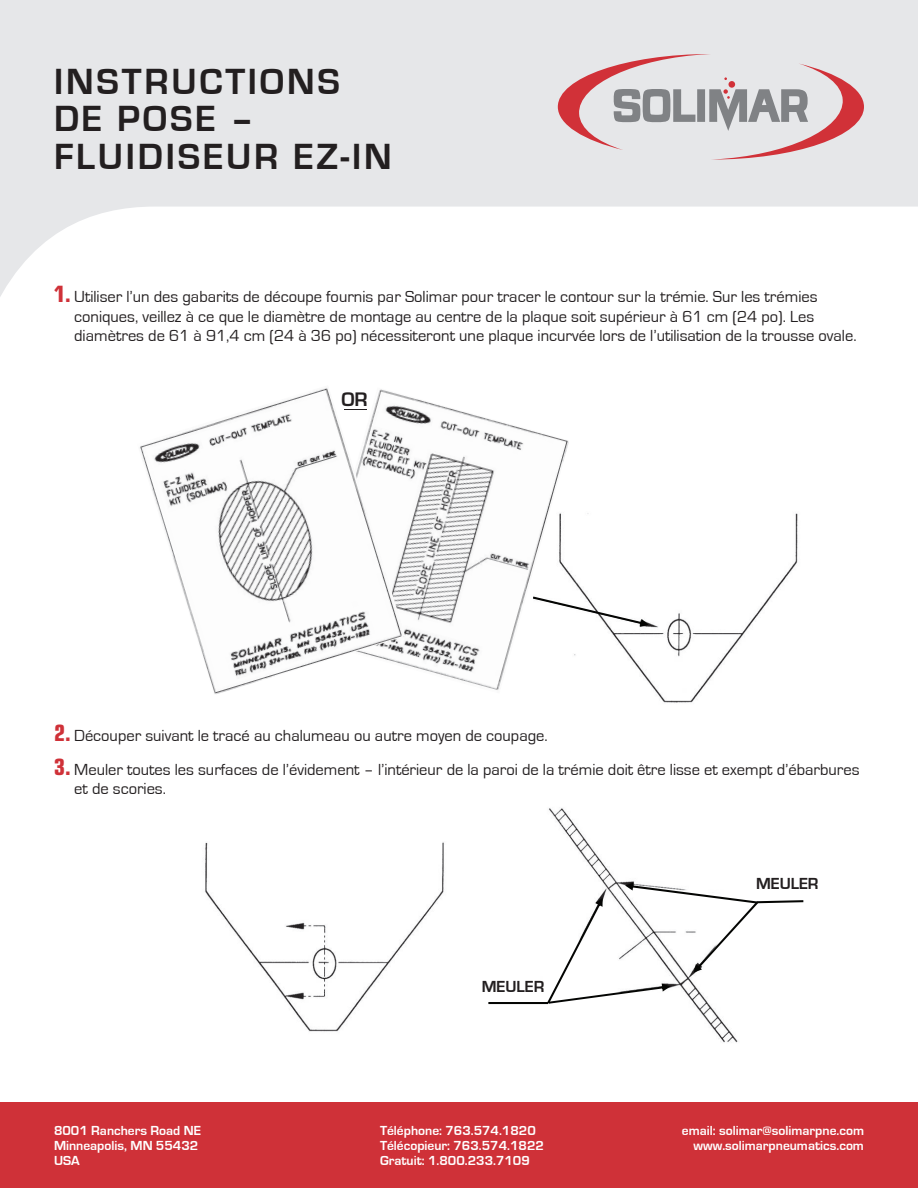
<style>
.page{position:relative;width:918px;height:1188px;background:#fff}
.page>*{position:absolute;margin:0;border:0;box-sizing:border-box;transform-origin:0 0}
.t1{font:700 37.5px/37.5px "Eurostile";letter-spacing:.075em;color:#231f20}
.t2{font:700 20.4px "Eurostile";color:#231f20}
.t3{font:16.5px/19.8px "Eurostile";color:#231f20}
.t4{font:700 16.5px "Eurostile";color:#231f20}
.t5{font:700 13.5px/15px "Eurostile";color:#fff}
.s1{font-weight:700;font-stretch:condensed;font-size:22.5px;color:#cf3138}
</style>
<div class="page">
<svg style="left:0;top:0;width:918px;height:297px;fill:#e6e7e9"></svg>
<svg style="left:558px;top:54px;width:306px;height:106px;background:#d6c5c7"></svg>
<img style="left:569px;top:513px;width:229px;height:190px">
<img style="left:205px;top:842px;width:239px;height:190px">
<img style="left:540px;top:808px;width:198px;height:235px">
<img style="left:405px;top:396px;width:164px;height:294px">
<img style="left:140px;top:388px;width:265px;height:306px">
<svg style="left:344px;top:409px;width:22px;height:1px"></svg>
<svg style="left:533px;top:597px;width:116px;height:30px"></svg>
<svg style="left:547px;top:882px;width:257px;height:122px"></svg>
<hr style="left:488px;top:1002px;width:60px;height:2px;background:#040503">
<div style="left:746px;top:879px;width:72px;height:20px;background:#fff"></div>
<div style="left:475px;top:981px;width:71px;height:21px;background:#fff"></div>
<div style="left:0;top:1102px;width:918px;height:86px;background:#cf3138"></div>
<h1 class="t1" style="left:54px;top:63px;width:339px">INSTRUCTIONS<br>DE POSE –<br>FLUIDISEUR EZ-IN</h1>
<p class="t3" style="left:74px;top:287px;width:784px;text-indent:-20px"><span class="s1">1.</span> Utiliser l’un des gabarits de découpe fournis par Solimar pour tracer le contour sur la trémie. Sur les trémies coniques, veillez à ce que le diamètre de montage au centre de la plaque soit supérieur à 61 cm (24 po). Les diamètres de 61 à 91,4 cm (24 à 36 po) nécessiteront une plaque incurvée lors de l’utilisation de la trousse ovale.</p>
<p class="t2" style="left:341px;top:388px;width:28px">OR</p>
<p class="t3" style="left:54px;top:726px;width:495px"><span class="s1">2.</span> Découper suivant le tracé au chalumeau ou autre moyen de coupage.</p>
<p class="t3" style="left:74px;top:760px;width:787px;text-indent:-20px"><span class="s1">3.</span> Meuler toutes les surfaces de l’évidement – l’intérieur de la paroi de la trémie doit être lisse et exempt d’ébarbures et de scories.</p>
<p class="t4" style="left:482px;top:977px;width:64px">MEULER</p>
<p class="t2" style="left:486px;top:981px;width:62px">GRIND</p>
<p class="t4" style="left:756px;top:875px;width:64px">MEULER</p>
<p class="t2" style="left:751px;top:879px;width:62px">GRIND</p>
<p class="t5" style="left:54px;top:1123px;width:148px">8001 Ranchers Road NE<br>Minneapolis, MN 55432<br>USA</p>
<p class="t5" style="left:380px;top:1123px;width:165px">Téléphone: 763.574.1820<br>Télécopieur: 763.574.1822<br>Gratuit: 1.800.233.7109</p>
<p class="t5" style="left:682px;top:1123px;width:184px;text-align:right">email: solimar@solimarpne.com www.solimarpneumatics.com</p>
</div>
